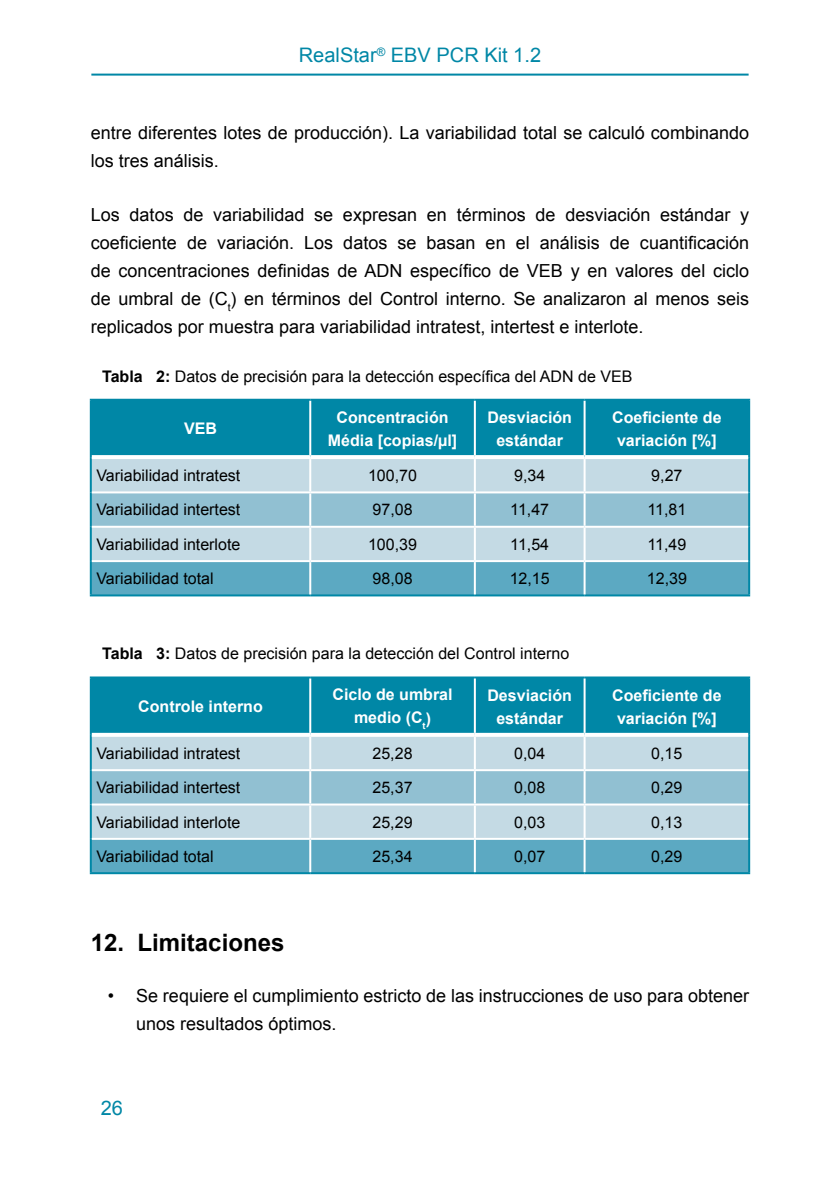
<style>
.page{position:relative;width:840px;height:1191px;background:#fff}
.page>*{position:absolute;margin:0;border:0;box-sizing:border-box;transform-origin:0 0}
.t1{font:700 24px "Arial";color:#000}
.t2{font:20px "Arial";color:#0087a6}
.t3{font:18px/28px "Arial";color:#000}
.t4{font:16px "Arial";color:#000}
.t5{font:700 16px/23px "Arial";color:#fff;text-align:center}
.s1{font-weight:700}
</style>
<div class="page">
<hr style="left:91px;top:74px;width:657px;height:2px;background:#0087a6">
<div style="left:92px;top:401px;width:655px;height:54px;background:#0087a6"></div>
<div style="left:92px;top:459px;width:655px;height:101px;background:#c4dae4"></div>
<div style="left:92px;top:493px;width:655px;height:33px;background:#91c0d2"></div>
<div style="left:92px;top:562px;width:655px;height:32px;background:#5ca9c2"></div>
<hr style="left:90px;top:457px;width:2px;height:35px;background:#0087a6">
<hr style="left:90px;top:492px;width:2px;height:35px;background:#0087a6">
<hr style="left:90px;top:527px;width:2px;height:34px;background:#0087a6">
<hr style="left:90px;top:561px;width:2px;height:33px;background:#0087a6">
<hr style="left:90px;top:594px;width:220px;height:2px;background:#0087a6">
<hr style="left:310px;top:594px;width:164px;height:2px;background:#0087a6">
<hr style="left:474px;top:594px;width:110px;height:2px;background:#0087a6">
<hr style="left:584px;top:594px;width:165px;height:2px;background:#0087a6">
<hr style="left:90px;top:399px;width:220px;height:2px;background:#0087a6">
<hr style="left:90px;top:401px;width:2px;height:56px;background:#0087a6">
<svg style="left:92px;top:455px;width:218px;height:1px"></svg>
<hr style="left:310px;top:399px;width:164px;height:2px;background:#0087a6">
<hr style="left:309px;top:401px;width:2px;height:54px;background:#fff">
<svg style="left:310px;top:455px;width:164px;height:4px"></svg>
<hr style="left:474px;top:399px;width:110px;height:2px;background:#0087a6">
<hr style="left:473px;top:401px;width:2px;height:54px;background:#fff">
<svg style="left:474px;top:455px;width:110px;height:2px"></svg>
<hr style="left:584px;top:399px;width:165px;height:2px;background:#0087a6">
<hr style="left:747px;top:401px;width:2px;height:56px;background:#0087a6">
<hr style="left:747px;top:457px;width:2px;height:35px;background:#0087a6">
<hr style="left:747px;top:492px;width:2px;height:35px;background:#0087a6">
<hr style="left:747px;top:527px;width:2px;height:34px;background:#0087a6">
<hr style="left:747px;top:561px;width:2px;height:33px;background:#0087a6">
<hr style="left:583px;top:401px;width:2px;height:54px;background:#fff">
<hr style="left:309px;top:459px;width:2px;height:32px;background:#fff">
<hr style="left:473px;top:459px;width:2px;height:32px;background:#fff">
<hr style="left:583px;top:459px;width:2px;height:32px;background:#fff">
<hr style="left:92px;top:491px;width:218px;height:2px;background:#fff">
<hr style="left:310px;top:491px;width:164px;height:2px;background:#fff">
<hr style="left:309px;top:493px;width:2px;height:33px;background:#fff">
<hr style="left:474px;top:491px;width:110px;height:2px;background:#fff">
<hr style="left:473px;top:493px;width:2px;height:33px;background:#fff">
<hr style="left:584px;top:491px;width:163px;height:2px;background:#fff">
<hr style="left:583px;top:493px;width:2px;height:33px;background:#fff">
<hr style="left:92px;top:526px;width:218px;height:2px;background:#fff">
<hr style="left:310px;top:526px;width:164px;height:2px;background:#fff">
<hr style="left:309px;top:528px;width:2px;height:32px;background:#fff">
<hr style="left:474px;top:526px;width:110px;height:2px;background:#fff">
<hr style="left:473px;top:528px;width:2px;height:32px;background:#fff">
<hr style="left:584px;top:526px;width:163px;height:2px;background:#fff">
<hr style="left:583px;top:528px;width:2px;height:32px;background:#fff">
<hr style="left:309px;top:562px;width:2px;height:32px;background:#fff">
<hr style="left:473px;top:562px;width:2px;height:32px;background:#fff">
<hr style="left:583px;top:562px;width:2px;height:32px;background:#fff">
<svg style="left:584px;top:455px;width:163px;height:4px"></svg>
<div style="left:92px;top:678px;width:655px;height:55px;background:#0087a6"></div>
<div style="left:92px;top:737px;width:655px;height:101px;background:#c4dae4"></div>
<div style="left:92px;top:771px;width:655px;height:32px;background:#91c0d2"></div>
<div style="left:92px;top:840px;width:655px;height:32px;background:#5ca9c2"></div>
<hr style="left:90px;top:735px;width:2px;height:35px;background:#0087a6">
<hr style="left:90px;top:770px;width:2px;height:34px;background:#0087a6">
<hr style="left:90px;top:804px;width:2px;height:35px;background:#0087a6">
<hr style="left:90px;top:839px;width:2px;height:33px;background:#0087a6">
<hr style="left:90px;top:872px;width:220px;height:2px;background:#0087a6">
<hr style="left:310px;top:872px;width:164px;height:2px;background:#0087a6">
<hr style="left:474px;top:872px;width:110px;height:2px;background:#0087a6">
<hr style="left:584px;top:872px;width:165px;height:2px;background:#0087a6">
<hr style="left:90px;top:676px;width:220px;height:2px;background:#0087a6">
<hr style="left:90px;top:678px;width:2px;height:57px;background:#0087a6">
<hr style="left:310px;top:676px;width:164px;height:2px;background:#0087a6">
<hr style="left:309px;top:678px;width:2px;height:55px;background:#fff">
<hr style="left:474px;top:676px;width:110px;height:2px;background:#0087a6">
<hr style="left:473px;top:678px;width:2px;height:55px;background:#fff">
<hr style="left:584px;top:676px;width:165px;height:2px;background:#0087a6">
<hr style="left:747px;top:678px;width:2px;height:57px;background:#0087a6">
<hr style="left:747px;top:735px;width:2px;height:35px;background:#0087a6">
<hr style="left:747px;top:770px;width:2px;height:34px;background:#0087a6">
<hr style="left:747px;top:804px;width:2px;height:35px;background:#0087a6">
<hr style="left:747px;top:839px;width:2px;height:33px;background:#0087a6">
<hr style="left:583px;top:678px;width:2px;height:55px;background:#fff">
<hr style="left:309px;top:737px;width:2px;height:32px;background:#fff">
<hr style="left:473px;top:737px;width:2px;height:32px;background:#fff">
<hr style="left:583px;top:737px;width:2px;height:32px;background:#fff">
<hr style="left:92px;top:769px;width:218px;height:2px;background:#fff">
<hr style="left:310px;top:769px;width:164px;height:2px;background:#fff">
<hr style="left:309px;top:771px;width:2px;height:32px;background:#fff">
<hr style="left:474px;top:769px;width:110px;height:2px;background:#fff">
<hr style="left:473px;top:771px;width:2px;height:32px;background:#fff">
<hr style="left:584px;top:769px;width:163px;height:2px;background:#fff">
<hr style="left:583px;top:771px;width:2px;height:32px;background:#fff">
<hr style="left:92px;top:803px;width:218px;height:2px;background:#fff">
<hr style="left:310px;top:803px;width:164px;height:2px;background:#fff">
<hr style="left:309px;top:805px;width:2px;height:33px;background:#fff">
<hr style="left:474px;top:803px;width:110px;height:2px;background:#fff">
<hr style="left:473px;top:805px;width:2px;height:33px;background:#fff">
<hr style="left:584px;top:803px;width:163px;height:2px;background:#fff">
<hr style="left:583px;top:805px;width:2px;height:33px;background:#fff">
<hr style="left:309px;top:840px;width:2px;height:32px;background:#fff">
<hr style="left:473px;top:840px;width:2px;height:32px;background:#fff">
<hr style="left:583px;top:840px;width:2px;height:32px;background:#fff">
<p class="t2" style="left:299px;top:42px;width:244px">RealStar<sup>®</sup> EBV PCR Kit 1.2</p>
<p class="t3" style="left:91px;top:119px;width:659px">entre diferentes lotes de producción). La variabilidad total se calculó combinando los tres análisis.</p>
<p class="t3" style="left:91px;top:201px;width:659px;text-align:justify">Los datos de variabilidad se expresan en términos de desviación estándar y coeficiente de variación. Los datos se basan en el análisis de cuantificación de concentraciones definidas de ADN específico de VEB y en valores del ciclo de umbral de (C<sub>t</sub>) en términos del Control interno. Se analizaron al menos seis replicados por muestra para variabilidad intratest, intertest e interlote.</p>
<p class="t4" style="left:102px;top:365px;width:531px"><span class="s1">Tabla 2:</span> Datos de precisión para la detección específica del ADN de VEB</p>
<p class="t5" style="left:184px;top:417px;width:34px">VEB</p>
<p class="t5" style="left:328px;top:406px;width:131px">Concentración<br>Média [copias/µl]</p>
<p class="t5" style="left:487px;top:406px;width:86px">Desviación estándar</p>
<p class="t5" style="left:611px;top:406px;width:111px">Coeficiente de variación [%]</p>
<p class="t4" style="left:96px;top:465px;width:145px">Variabilidad intratest</p>
<p class="t4" style="left:368px;top:465px;width:50px">100,70</p>
<p class="t4" style="left:514px;top:465px;width:33px">9,34</p>
<p class="t4" style="left:651px;top:465px;width:33px">9,27</p>
<p class="t4" style="left:96px;top:499px;width:145px">Variabilidad intertest</p>
<p class="t4" style="left:372px;top:499px;width:42px">97,08</p>
<p class="t4" style="left:510px;top:499px;width:40px">11,47</p>
<p class="t4" style="left:647px;top:499px;width:40px">11,81</p>
<p class="t4" style="left:96px;top:533px;width:145px">Variabilidad interlote</p>
<p class="t4" style="left:368px;top:533px;width:50px">100,39</p>
<p class="t4" style="left:510px;top:533px;width:40px">11,54</p>
<p class="t4" style="left:647px;top:533px;width:40px">11,49</p>
<p class="t4" style="left:96px;top:568px;width:119px">Variabilidad total</p>
<p class="t4" style="left:372px;top:568px;width:42px">98,08</p>
<p class="t4" style="left:509px;top:568px;width:42px">12,15</p>
<p class="t4" style="left:646px;top:568px;width:42px">12,39</p>
<p class="t4" style="left:102px;top:643px;width:468px"><span class="s1">Tabla 3:</span> Datos de precisión para la detección del Control interno</p>
<p class="t5" style="left:138px;top:695px;width:126px">Controle interno</p>
<p class="t5" style="left:332px;top:684px;width:122px">Ciclo de umbral medio (C<sub>t</sub>)</p>
<p class="t5" style="left:487px;top:684px;width:86px">Desviación estándar</p>
<p class="t5" style="left:611px;top:684px;width:111px">Coeficiente de variación [%]</p>
<p class="t4" style="left:96px;top:742px;width:145px">Variabilidad intratest</p>
<p class="t4" style="left:372px;top:742px;width:42px">25,28</p>
<p class="t4" style="left:514px;top:742px;width:33px">0,04</p>
<p class="t4" style="left:651px;top:742px;width:33px">0,15</p>
<p class="t4" style="left:96px;top:777px;width:145px">Variabilidad intertest</p>
<p class="t4" style="left:372px;top:777px;width:42px">25,37</p>
<p class="t4" style="left:514px;top:777px;width:33px">0,08</p>
<p class="t4" style="left:651px;top:777px;width:33px">0,29</p>
<p class="t4" style="left:96px;top:811px;width:145px">Variabilidad interlote</p>
<p class="t4" style="left:372px;top:811px;width:42px">25,29</p>
<p class="t4" style="left:514px;top:811px;width:33px">0,03</p>
<p class="t4" style="left:651px;top:811px;width:33px">0,13</p>
<p class="t4" style="left:96px;top:845px;width:119px">Variabilidad total</p>
<p class="t4" style="left:372px;top:845px;width:42px">25,34</p>
<p class="t4" style="left:514px;top:845px;width:33px">0,07</p>
<p class="t4" style="left:651px;top:845px;width:33px">0,29</p>
<h1 class="t1" style="left:91px;top:926px;width:195px">12. Limitaciones</h1>
<p class="t3" style="left:136px;top:981px;width:614px;text-indent:-28px">• Se requiere el cumplimiento estricto de las instrucciones de uso para obtener unos resultados óptimos.</p>
<p class="t2" style="left:101px;top:1094px;width:24px">26</p>
</div>
